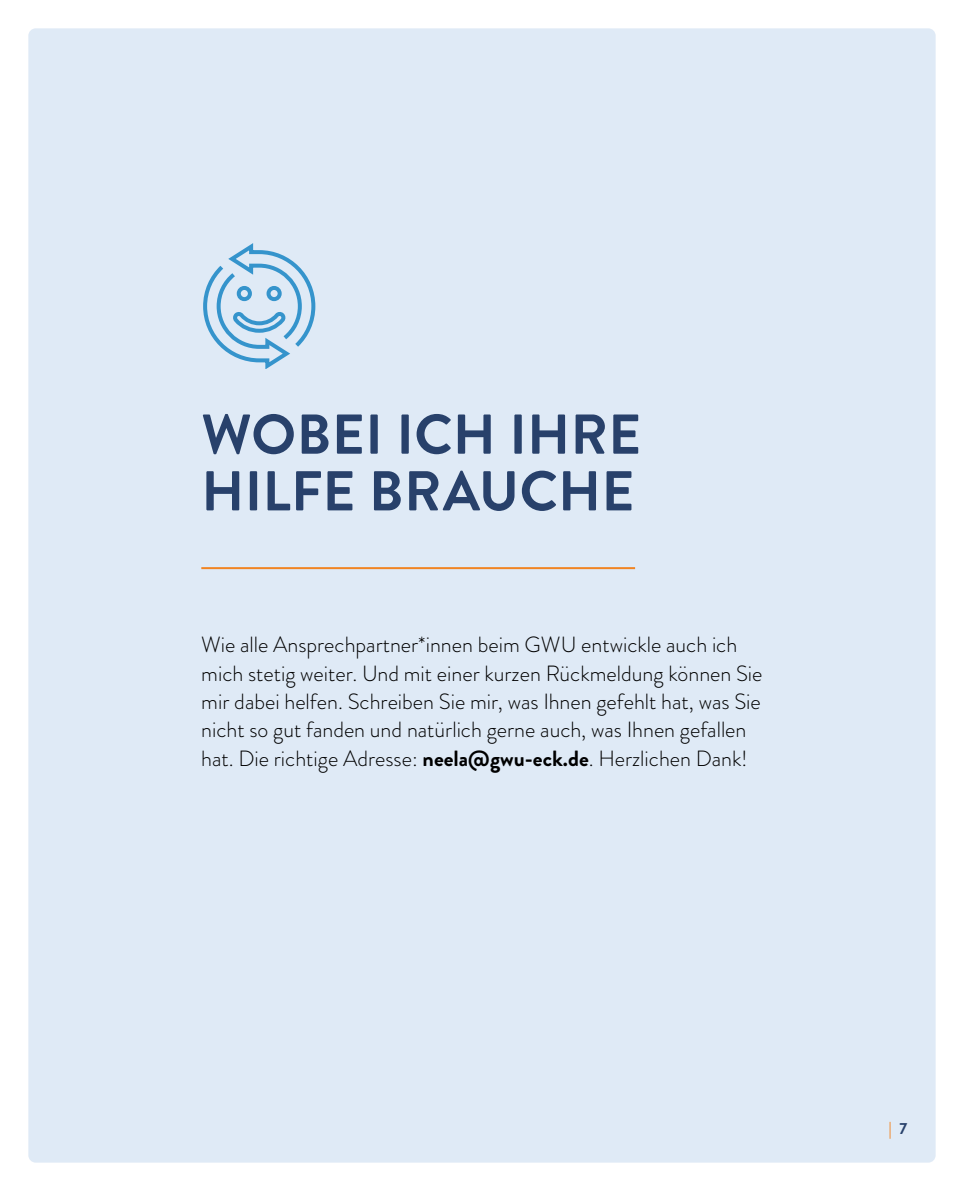
<style>
.page{position:relative;width:964px;height:1191px;background:#fff}
.page>*{position:absolute;margin:0;border:0;box-sizing:border-box;transform-origin:0 0}
.t1{font:700 56px/56.6px "Brandon Grotesque";letter-spacing:.005em;color:#28416b}
.t2{font:300 22px/28.4px "Brandon Grotesque";color:#000}
.t3{font:900 16px "Brandon Grotesque";color:#f18422}
.s1{font-weight:700}
.s2{font-weight:700;color:#28416b}
</style>
<div class="page">
<div style="left:28px;top:28px;width:907px;height:1134px;background:#dfeaf6;border-radius:7px"></div>
<hr style="left:201px;top:567px;width:434px;height:2px;background:#f18422">
<svg style="left:203px;top:243px;width:113px;height:126px"></svg>
<h1 class="t1" style="left:201px;top:407px;width:441px">WOBEI ICH IHRE<br>HILFE BRAUCHE</h1>
<p class="t2" style="left:201px;top:630px;width:563px">Wie alle Ansprechpartner*innen beim GWU entwickle auch ich mich stetig weiter. Und mit einer kurzen Rückmeldung können Sie mir dabei helfen. Schreiben Sie mir, was Ihnen gefehlt hat, was Sie nicht so gut fanden und natürlich gerne auch, was Ihnen gefallen hat. Die richtige Adresse: <span class="s1">neela@gwu-eck.de</span>. Herzlichen Dank!</p>
<p class="t3" style="left:889px;top:1117px;width:20px">| <span class="s2">7</span></p>
</div>
